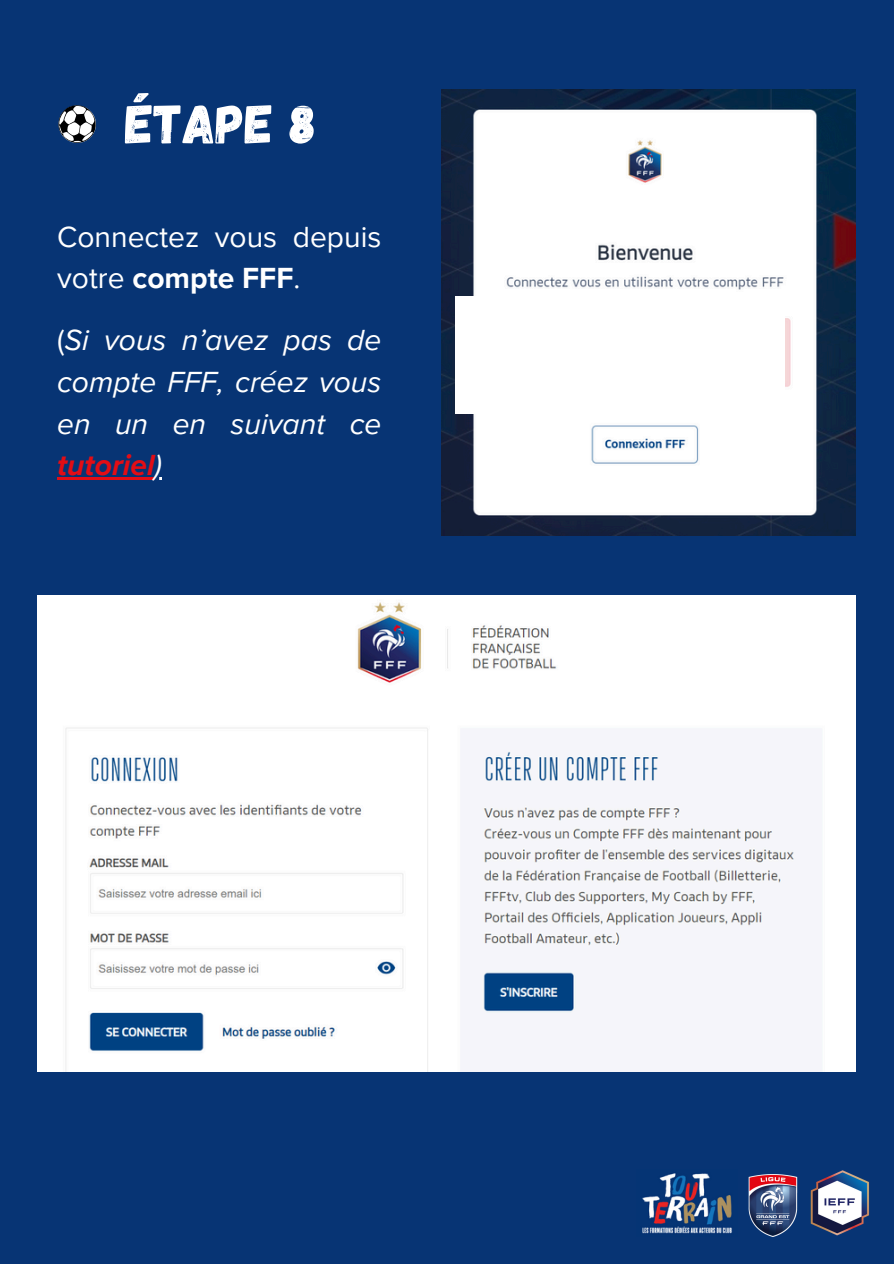
<style>
.page{position:relative;width:894px;height:1264px;background:#fff}
.page>*{position:absolute;margin:0;border:0;box-sizing:border-box;transform-origin:0 0}
.t1{font:54.9px "Gagalin";color:#fff}
.t2{font:italic 30px/41.7px "Proxima Nova";color:#fff;text-align:justify}
.t3{font:30px/41.7px "Proxima Nova";color:#fff}
.s1{font-weight:700}
.s2{font-style:normal}
.s3{font-weight:700;color:#e30d15}
</style>
<div class="page">
<div style="left:0;top:0;width:893px;height:1263px;background:#073474"></div>
<svg style="left:58px;top:105px;width:38px;height:38px"></svg>
<img style="left:441px;top:89px;width:414px;height:446px">
<div style="left:455px;top:296px;width:328px;height:117px;background:#fff"></div>
<img style="left:37px;top:595px;width:818px;height:476px">
<hr style="left:57px;top:477px;width:98px;height:2px;background:#e30d15">
<img style="left:810px;top:1170px;width:59px;height:66px">
<img style="left:748px;top:1174px;width:49px;height:63px">
<img style="left:642px;top:1173px;width:90px;height:61px">
<p class="t1" style="left:125px;top:88px;width:192px">ÉTAPE 8</p>
<p class="t3" style="left:57px;top:216px;width:326px">Connectez vous depuis votre <span class="s1">compte FFF</span>.</p>
<p class="t2" style="left:57px;top:320px;width:326px"><span class="s2">(</span>Si vous n’avez pas de compte FFF, créez vous en un en suivant ce <span class="s3">tutoriel</span>)</p>
</div>
